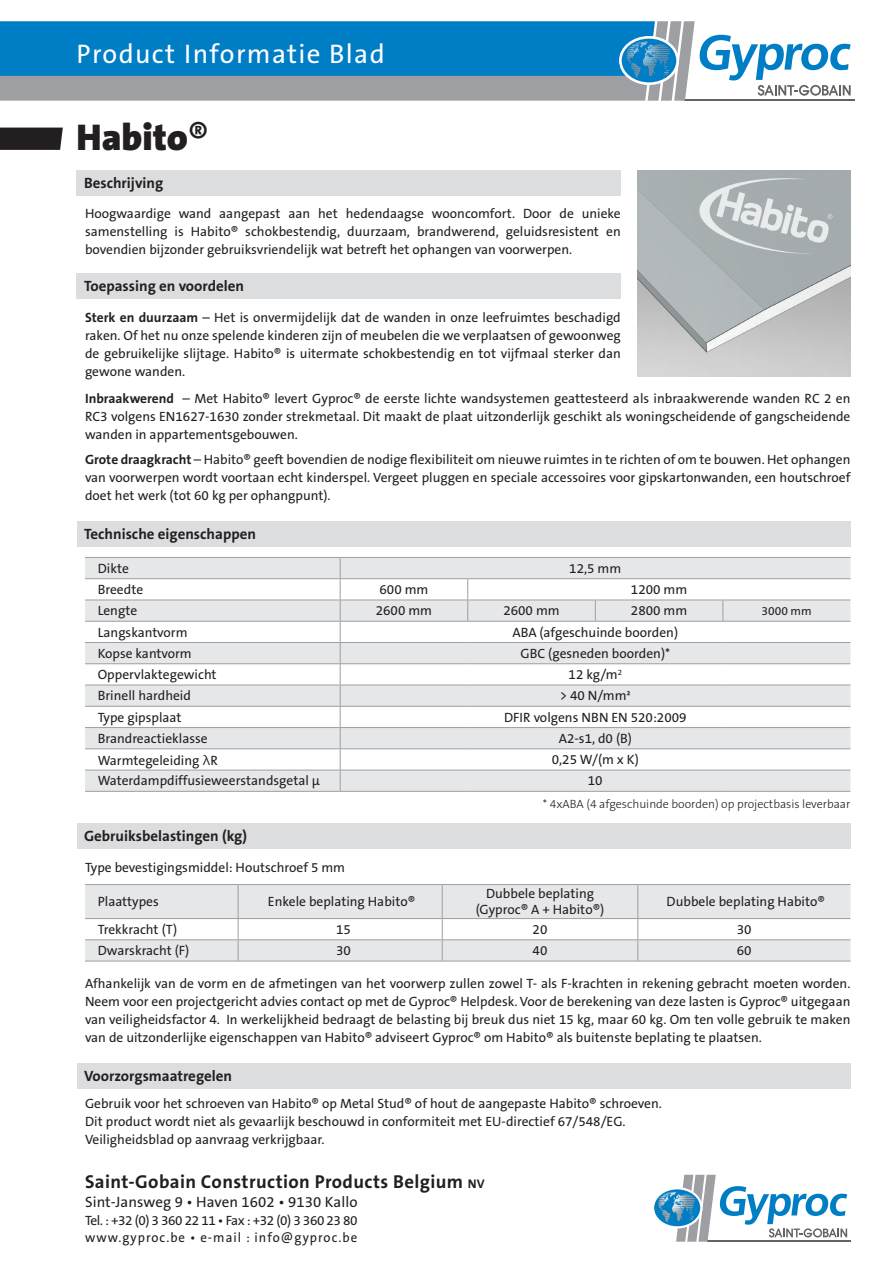
<style>
.page{position:relative;width:893px;height:1263px;background:#fff}
.page>*{position:absolute;margin:0;border:0;box-sizing:border-box;transform-origin:0 0}
.t1{font:900 37.5px "The Sans B9";color:#231f20}
.t2{font:27px "The Sans B5 Plain";letter-spacing:.05em;color:#fff}
.t3{font:700 18.75px "The Sans B7";letter-spacing:.02em;color:#231f20}
.t4{font:700 15px "The Sans B7";color:#231f20}
.t5{font:15px "The Sans B5 Plain";letter-spacing:.005em;color:#231f20}
.t6{font:13.5px/18px "The Sans B5 Plain";color:#231f20;text-align:justify}
.t7{font:13.5px "The Sans B5 Plain";letter-spacing:-.03em;color:#231f20}
.t8{font:13.5px "The Sans B5 Plain";letter-spacing:.08em;color:#231f20;scale:.96 1}
.t9{font:300 12px "The Sans B3";color:#231f20}
.t10{font:12px "The Sans B5 Plain";color:#231f20}
.s1{font-family:"The Sans B6";font-weight:600}
.s2{font-family:"The Sans B7";font-weight:700}
.s3{font-family:"Gotham"}
.s4{font-size:12.6px}
</style>
<div class="page">
<svg style="left:0;top:128px;width:63px;height:22px"></svg>
<div style="left:77px;top:170px;width:544px;height:26px;background:#dcdddf"></div>
<div style="left:77px;top:273px;width:544px;height:26px;background:#dcdddf"></div>
<img style="left:638px;top:170px;width:212px;height:206px">
<hr style="left:707px;top:1240px;width:143px;height:2px;background:#636366">
<div style="left:654px;top:1189px;width:46px;height:37px;background:#007ec5;border-radius:50%"></div>
<svg style="left:658px;top:1175px;width:189px;height:67px"></svg>
<hr style="left:684px;top:99px;width:170px;height:2px;background:#636366">
<svg style="left:0;top:21px;width:851px;height:80px;background:#529ac3"></svg>
<div style="left:77px;top:521px;width:773px;height:25px;background:#dcdddf"></div>
<hr style="left:85px;top:557px;width:255px;height:1px;background:#9d9fa2">
<hr style="left:340px;top:557px;width:128px;height:1px;background:#9d9fa2">
<hr style="left:468px;top:557px;width:127px;height:1px;background:#9d9fa2">
<hr style="left:595px;top:557px;width:128px;height:1px;background:#9d9fa2">
<hr style="left:723px;top:557px;width:127px;height:1px;background:#9d9fa2">
<svg style="left:85px;top:558px;width:765px;height:233px"></svg>
<hr style="left:468px;top:770px;width:127px;height:1px;background:#9d9fa2">
<hr style="left:595px;top:770px;width:128px;height:1px;background:#9d9fa2">
<hr style="left:723px;top:770px;width:127px;height:1px;background:#9d9fa2">
<hr style="left:85px;top:791px;width:255px;height:1px;background:#9d9fa2">
<hr style="left:340px;top:791px;width:128px;height:1px;background:#9d9fa2">
<hr style="left:468px;top:791px;width:127px;height:1px;background:#9d9fa2">
<hr style="left:595px;top:791px;width:128px;height:1px;background:#9d9fa2">
<hr style="left:723px;top:791px;width:127px;height:1px;background:#9d9fa2">
<div style="left:77px;top:823px;width:773px;height:25px;background:#dcdddf"></div>
<div style="left:77px;top:1063px;width:773px;height:26px;background:#dcdddf"></div>
<svg style="left:85px;top:885px;width:765px;height:76px;fill:#e6e7e9"></svg>
<hr style="left:85px;top:884px;width:153px;height:1px;background:#9d9fa2">
<hr style="left:238px;top:884px;width:204px;height:1px;background:#9d9fa2">
<hr style="left:238px;top:885px;width:1px;height:33px;background:#9d9fa2">
<hr style="left:442px;top:884px;width:196px;height:1px;background:#9d9fa2">
<hr style="left:442px;top:885px;width:1px;height:33px;background:#9d9fa2">
<hr style="left:638px;top:884px;width:212px;height:1px;background:#9d9fa2">
<hr style="left:637px;top:885px;width:1px;height:33px;background:#9d9fa2">
<hr style="left:85px;top:918px;width:153px;height:1px;background:#9d9fa2">
<hr style="left:238px;top:918px;width:204px;height:1px;background:#9d9fa2">
<hr style="left:442px;top:918px;width:196px;height:1px;background:#9d9fa2">
<hr style="left:638px;top:918px;width:212px;height:1px;background:#9d9fa2">
<hr style="left:85px;top:939px;width:153px;height:1px;background:#9d9fa2">
<hr style="left:238px;top:939px;width:204px;height:1px;background:#9d9fa2">
<svg style="left:238px;top:919px;width:1px;height:42px"></svg>
<hr style="left:442px;top:939px;width:196px;height:1px;background:#9d9fa2">
<svg style="left:442px;top:919px;width:1px;height:42px"></svg>
<hr style="left:638px;top:939px;width:212px;height:1px;background:#9d9fa2">
<svg style="left:637px;top:919px;width:1px;height:42px"></svg>
<hr style="left:85px;top:961px;width:153px;height:1px;background:#9d9fa2">
<hr style="left:238px;top:961px;width:204px;height:1px;background:#9d9fa2">
<hr style="left:442px;top:961px;width:196px;height:1px;background:#9d9fa2">
<hr style="left:638px;top:961px;width:212px;height:1px;background:#9d9fa2">
<p class="t2" style="left:76px;top:39px;width:310px">Product Informatie Blad</p>
<p class="t1" style="left:77px;top:117px;width:134px">Habito<span class="s1">®</span></p>
<p class="t4" style="left:84px;top:175px;width:81px">Beschrijving</p>
<p class="t6" style="left:85px;top:205px;width:537px">Hoogwaardige wand aangepast aan het hedendaagse wooncomfort. Door de unieke samenstelling is Habito® schokbestendig, duurzaam, brandwerend, geluidsresistent en bovendien bijzonder gebruiksvriendelijk wat betreft het ophangen van voorwerpen.</p>
<p class="t4" style="left:84px;top:278px;width:162px">Toepassing en voordelen</p>
<p class="t6" style="left:85px;top:309px;width:537px"><span class="s2">Sterk en duurzaam</span> – Het is onvermijdelijk dat de wanden in onze leefruimtes beschadigd raken. Of het nu onze spelende kinderen zijn of meubelen die we verplaatsen of gewoonweg de gebruikelijke slijtage. Habito® is uitermate schokbestendig en tot vijfmaal sterker dan gewone wanden.</p>
<p class="t6" style="left:85px;top:390px;width:767px"><span class="s2">Inbraakwerend</span> – Met Habito® levert Gyproc® de eerste lichte wandsystemen geattesteerd als inbraakwerende wanden RC 2 en RC3 volgens EN1627-1630 zonder strekmetaal. Dit maakt de plaat uitzonderlijk geschikt als woningscheidende of gangscheidende wanden in appartementsgebouwen.</p>
<p class="t6" style="left:85px;top:451px;width:767px"><span class="s2">Grote draagkracht</span> – Habito® geeft bovendien de nodige flexibiliteit om nieuwe ruimtes in te richten of om te bouwen. Het ophangen van voorwerpen wordt voortaan echt kinderspel. Vergeet pluggen en speciale accessoires voor gipskartonwanden, een houtschroef doet het werk (tot 60 kg per ophangpunt).</p>
<p class="t4" style="left:84px;top:526px;width:174px">Technische eigenschappen</p>
<p class="t6" style="left:98px;top:560px;width:33px">Dikte</p>
<p class="t6" style="left:569px;top:560px;width:54px">12,5 mm</p>
<p class="t6" style="left:98px;top:581px;width:47px">Breedte</p>
<p class="t6" style="left:379px;top:581px;width:50px">600 mm</p>
<p class="t6" style="left:631px;top:581px;width:58px">1200 mm</p>
<p class="t6" style="left:98px;top:602px;width:41px">Lengte</p>
<p class="t6" style="left:376px;top:602px;width:58px">2600 mm</p>
<p class="t6" style="left:503px;top:602px;width:58px">2600 mm</p>
<p class="t6" style="left:631px;top:602px;width:58px">2800 mm</p>
<p class="t10" style="left:762px;top:604px;width:52px">3000 mm</p>
<p class="t6" style="left:98px;top:624px;width:91px">Langskantvorm</p>
<p class="t6" style="left:512px;top:624px;width:167px">ABA (afgeschuinde boorden)</p>
<p class="t6" style="left:98px;top:645px;width:95px">Kopse kantvorm</p>
<p class="t6" style="left:520px;top:645px;width:151px">GBC (gesneden boorden)*</p>
<p class="t6" style="left:98px;top:666px;width:120px">Oppervlaktegewicht</p>
<p class="t6" style="left:569px;top:666px;width:55px">12 kg/m<sup>2</sup></p>
<p class="t6" style="left:98px;top:688px;width:95px">Brinell hardheid</p>
<p class="t6" style="left:560px;top:688px;width:73px">&gt; 40 N/mm²</p>
<p class="t6" style="left:98px;top:709px;width:85px">Type gipsplaat</p>
<p class="t6" style="left:504px;top:709px;width:184px">DFIR volgens NBN EN 520:2009</p>
<p class="t6" style="left:98px;top:730px;width:111px">Brandreactieklasse</p>
<p class="t6" style="left:559px;top:730px;width:75px">A2-s1, d0 (B)</p>
<p class="t6" style="left:98px;top:752px;width:122px">Warmtegeleiding <span class="s3">λ</span>R</p>
<p class="t6" style="left:552px;top:751px;width:89px">0,25 W/(m x K)</p>
<p class="t6" style="left:98px;top:773px;width:224px">Waterdampdiffusieweerstandsgetal µ</p>
<p class="t6" style="left:588px;top:773px;width:16px">10</p>
<p class="t4" style="left:84px;top:828px;width:165px">Gebruiksbelastingen (kg)</p>
<p class="t6" style="left:85px;top:859px;width:262px">Type bevestigingsmiddel: Houtschroef 5 mm</p>
<p class="t6" style="left:98px;top:893px;width:63px">Plaattypes</p>
<p class="t6" style="left:268px;top:893px;width:149px">Enkele beplating Habito®</p>
<p class="t9" style="left:543px;top:797px;width:309px">* 4xABA (4 afgeschuinde boorden) op projectbasis leverbaar</p>
<p class="t6" style="left:486px;top:885px;width:110px">Dubbele beplating</p>
<p class="t6" style="left:476px;top:902px;width:130px">(Gyproc® A + Habito®)</p>
<p class="t6" style="left:667px;top:893px;width:160px">Dubbele beplating Habito®</p>
<p class="t6" style="left:98px;top:921px;width:81px">Trekkracht (T)</p>
<p class="t6" style="left:336px;top:921px;width:16px">15</p>
<p class="t6" style="left:533px;top:921px;width:16px">20</p>
<p class="t6" style="left:737px;top:921px;width:16px">30</p>
<p class="t6" style="left:98px;top:942px;width:93px">Dwarskracht (F)</p>
<p class="t6" style="left:336px;top:942px;width:16px">30</p>
<p class="t6" style="left:533px;top:942px;width:16px">40</p>
<p class="t6" style="left:737px;top:942px;width:16px">60</p>
<p class="t6" style="left:85px;top:975px;width:767px">Afhankelijk van de vorm en de afmetingen van het voorwerp zullen zowel T- als F-krachten in rekening gebracht moeten worden.<br>Neem voor een projectgericht advies contact op met de Gyproc® Helpdesk. Voor de berekening van deze lasten is Gyproc® uitgegaan van veiligheidsfactor 4. In werkelijkheid bedraagt de belasting bij breuk dus niet 15 kg, maar 60 kg. Om ten volle gebruik te maken van de uitzonderlijke eigenschappen van Habito® adviseert Gyproc® om Habito® als buitenste beplating te plaatsen.</p>
<p class="t4" style="left:84px;top:1068px;width:150px">Voorzorgsmaatregelen</p>
<p class="t6" style="left:85px;top:1095px;width:578px">Gebruik voor het schroeven van Habito® op Metal Stud® of hout de aangepaste Habito® schroeven.</p>
<p class="t6" style="left:85px;top:1113px;width:542px">Dit product wordt niet als gevaarlijk beschouwd in conformiteit met EU-directief 67/548/EG.</p>
<p class="t6" style="left:85px;top:1131px;width:241px">Veiligheidsblad op aanvraag verkrijgbaar.</p>
<p class="t3" style="left:85px;top:1171px;width:401px">Saint-Gobain Construction Products Belgium <span class="s4">nv</span></p>
<p class="t5" style="left:85px;top:1194px;width:274px">Sint-Jansweg 9 • Haven 1602 • 9130 Kallo</p>
<p class="t7" style="left:85px;top:1214px;width:274px">Tel. : +32 (0) 3 360 22 11 • Fax : +32 (0) 3 360 23 80</p>
<p class="t8" style="left:85px;top:1230px;width:285px">www.gyproc.be • e-mail : info@gyproc.be</p>
</div>
